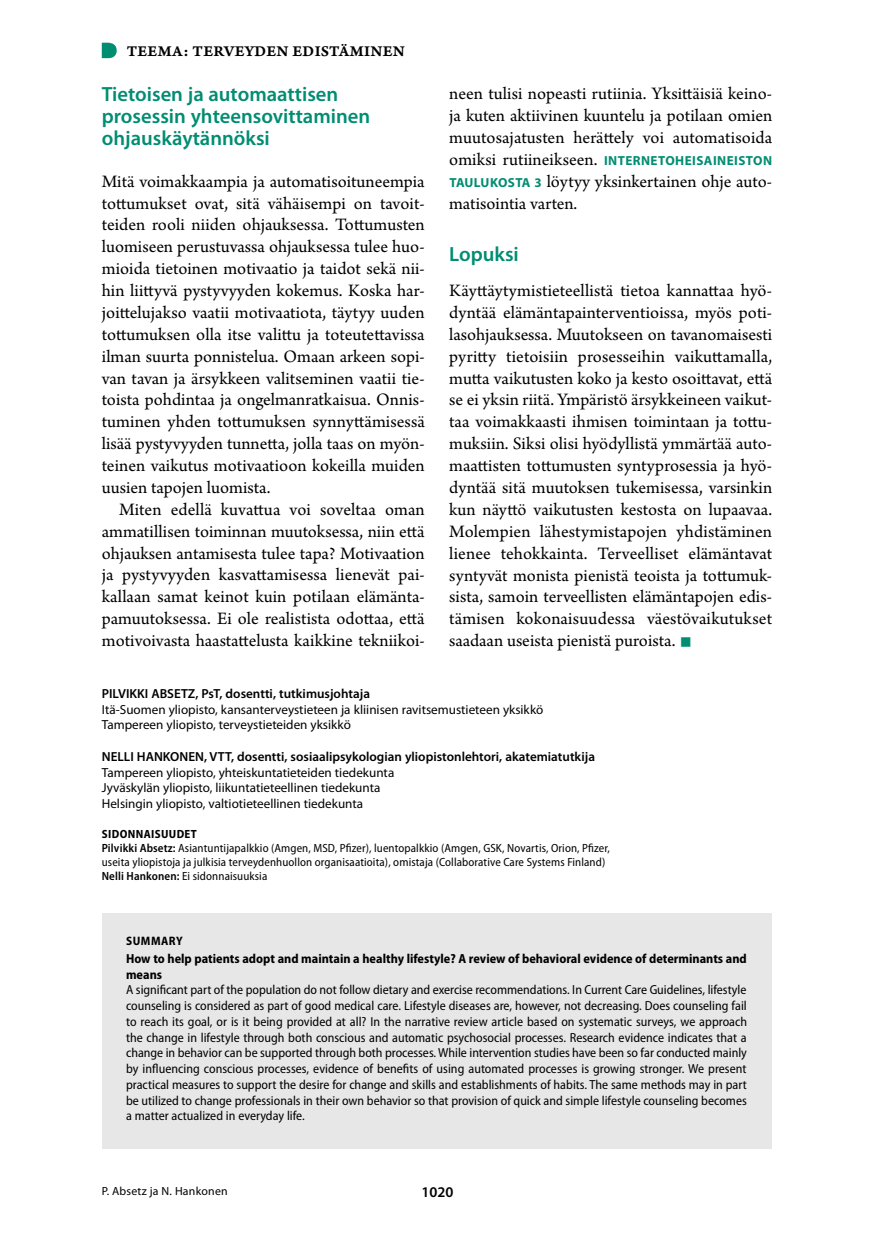
<style>
.page{position:relative;width:874px;height:1241px;background:#fff}
.page>*{position:absolute;margin:0;border:0;box-sizing:border-box;transform-origin:0 0}
.t1{font:42px "Arno Pro";color:#008d72}
.t2{font:600 20.65px/21.9px "Myriad Pro";color:#008d72}
.t3{font:18.38px/21.9px "Arno Pro";color:#000;text-align:justify}
.t4{font:15.75px "Arno Pro Smbd Caption";letter-spacing:.015em;color:#000}
.t5{font:600 14.88px "Myriad Pro";color:#000}
.t6{font:semi-condensed 13.12px/15.8px "Myriad Pro";color:#000;text-align:justify}
.t7{font:13.12px/15.8px "Myriad Pro";color:#000}
.t8{font:600 13.12px "Myriad Pro";color:#000}
.t9{font:700 semi-condensed 13.12px/15.8px "Myriad Pro";color:#000}
.t10{font:700 13.12px "Myriad Pro";letter-spacing:.035em;color:#008d72}
.t11{font:700 semi-condensed 12.25px "Myriad Pro";letter-spacing:.04em;color:#000}
.t12{font:semi-condensed 11.9px/14px "Myriad Pro";letter-spacing:.01em;color:#000}
.t13{font:11.9px "Myriad Pro";letter-spacing:.02em;color:#000}
.s1{font-family:"Arno Pro";font-weight:400;font-size:18.38px;color:#000}
.s2{font-family:"Myriad Pro";font-weight:700;font-size:13.12px;color:#008d72}
.s3{font-weight:700}
.s4{font-weight:600}
</style>
<div class="page">
<svg style="left:102px;top:43px;width:15px;height:15px"></svg>
<div style="left:102px;top:913px;width:669px;height:235px;background:#e7e7e7"></div>
<p class="t4" style="left:127px;top:41px;width:279px">TEEMA: TERVEYDEN EDISTÄMINEN</p>
<p class="t2" style="left:102px;top:83px;width:270px">Tietoisen ja automaattisen prosessin yhteensovittaminen ohjauskäytännöksi</p>
<p class="t3" style="left:102px;top:171px;width:324px">Mitä voimakkaampia ja automatisoituneempia tottumukset ovat, sitä vähäisempi on tavoit&shy;teiden rooli niiden ohjauksessa. Tottumusten luomiseen perustuvassa ohjauksessa tulee huo&shy;mioida tietoinen motivaatio ja taidot sekä nii&shy;hin liittyvä pystyvyyden kokemus. Koska har&shy;joittelujakso vaatii motivaatiota, täytyy uuden tottumuksen olla itse valittu ja toteutettavissa ilman suurta ponnistelua. Omaan arkeen sopi&shy;van tavan ja ärsykkeen valitseminen vaatii tie&shy;toista pohdintaa ja ongelmanratkaisua. Onnis&shy;tuminen yhden tottumuksen synnyttämisessä lisää pystyvyyden tunnetta, jolla taas on myön&shy;teinen vaikutus motivaatioon kokeilla muiden uusien tapojen luomista.</p>
<p class="t3" style="left:102px;top:499px;width:324px;text-indent:17px">Miten edellä kuvattua voi soveltaa oman ammatillisen toiminnan muutoksessa, niin että ohjauksen antamisesta tulee tapa? Motivaation ja pystyvyyden kasvattamisessa lienevät pai&shy;kallaan samat keinot kuin potilaan elämänta&shy;pamuutoksessa. Ei ole realistista odottaa, että motivoivasta haastattelusta kaikkine tekniikoi-</p>
<p class="t3" style="left:449px;top:84px;width:324px">neen tulisi nopeasti rutiinia. Yksittäisiä keino&shy;ja kuten aktiivinen kuuntelu ja potilaan omien muutosajatusten herättely voi automatisoida</p>
<p class="t10" style="left:449px;top:152px;width:324px"><span class="s1">omiksi rutiineikseen.</span> INTERNETOHEISAINEISTON</p>
<p class="t3" style="left:449px;top:171px;width:324px"><span class="s2">TAULUKOSTA 3</span> löytyy yksinkertainen ohje auto&shy;matisointia varten.</p>
<p class="t2" style="left:449px;top:242px;width:71px">Lopuksi</p>
<p class="t3" style="left:449px;top:280px;width:324px">Käyttäytymistieteellistä tietoa kannattaa hyö&shy;dyntää elämäntapainterventioissa, myös poti&shy;lasohjauksessa. Muutokseen on tavanomaisesti pyritty tietoisiin prosesseihin vaikuttamalla, mutta vaikutusten koko ja kesto osoittavat, että se ei yksin riitä. Ympäristö ärsykkeineen vaikut&shy;taa voimakkaasti ihmisen toimintaan ja tottu&shy;muksiin. Siksi olisi hyödyllistä ymmärtää auto&shy;maattisten tottumusten syntyprosessia ja hyö&shy;dyntää sitä muutoksen tukemisessa, varsinkin kun näyttö vaikutusten kestosta on lupaavaa.<br>Molempien lähestymistapojen yhdistäminen lienee tehokkainta. Terveelliset elämäntavat syntyvät monista pienistä teoista ja tottumuk&shy;sista, samoin terveellisten elämäntapojen edis&shy;tämisen kokonaisuudessa väestövaikutukset saadaan useista pienistä puroista.</p>
<h1 class="t1" style="left:679px;top:615px;width:15px">■</h1>
<p class="t8" style="left:102px;top:685px;width:269px">PILVIKKI ABSETZ, PsT, dosentti, tutkimusjohtaja</p>
<p class="t7" style="left:102px;top:701px;width:443px">Itä-Suomen yliopisto, kansanterveystieteen ja kliinisen ravitsemustieteen yksikkö<br>Tampereen yliopisto, terveystieteiden yksikkö</p>
<p class="t8" style="left:102px;top:748px;width:494px">NELLI HANKONEN, VTT, dosentti, sosiaalipsykologian yliopistonlehtori, akatemiatutkija</p>
<p class="t7" style="left:102px;top:764px;width:294px">Tampereen yliopisto, yhteiskuntatieteiden tiedekunta<br>Jyväskylän yliopisto, liikuntatieteellinen tiedekunta<br>Helsingin yliopisto, valtiotieteellinen tiedekunta</p>
<p class="t12" style="left:102px;top:826px;width:509px"><span class="s3">SIDONNAISUUDET<br></span><span class="s4">Pilvikki Absetz:</span> Asiantuntijapalkkio (Amgen, MSD, Pfizer), luentopalkkio (Amgen, GSK, Novartis, Orion, Pfizer, useita yliopistoja ja julkisia terveydenhuollon organisaatioita), omistaja (Collaborative Care Systems Finland)<br><span class="s4">Nelli Hankonen:</span> Ei sidonnaisuuksia</p>
<p class="t11" style="left:126px;top:932px;width:58px">SUMMARY</p>
<p class="t9" style="left:126px;top:949px;width:622px">How to help patients adopt and maintain a healthy lifestyle? A review of behavioral evidence of determinants and means</p>
<p class="t6" style="left:126px;top:981px;width:622px">A significant part of the population do not follow dietary and exercise recommendations. In Current Care Guidelines, lifestyle counseling is considered as part of good medical care. Lifestyle diseases are, however, not decreasing. Does counseling fail to reach its goal, or is it being provided at all? In the narrative review article based on systematic surveys, we approach the change in lifestyle through both conscious and automatic psychosocial processes. Research evidence indicates that a change in behavior can be supported through both processes. While intervention studies have been so far conducted mainly by influencing conscious processes, evidence of benefits of using automated processes is growing stronger. We present practical measures to support the desire for change and skills and establishments of habits. The same methods may in part be utilized to change professionals in their own behavior so that provision of quick and simple lifestyle counseling becomes a matter actualized in everyday life.</p>
<p class="t13" style="left:102px;top:1183px;width:127px">P. Absetz ja N. Hankonen</p>
<p class="t5" style="left:421px;top:1182px;width:33px">1020</p>
</div>
